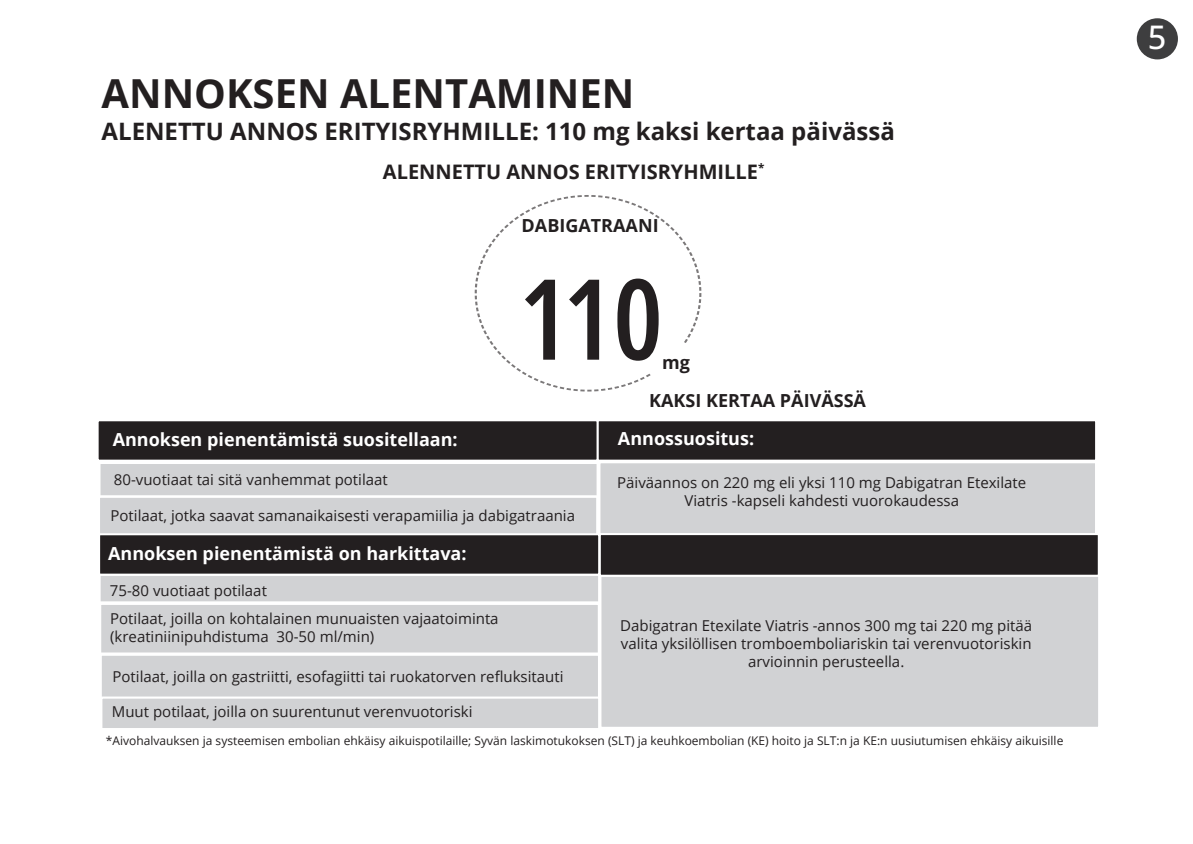
<style>
.page{position:relative;width:1193px;height:844px;background:#fff}
.page>*{position:absolute;margin:0;border:0;box-sizing:border-box;transform-origin:0 0}
.t1{font:600 112px "Open Sans Condensed";color:#231f20}
.t2{font:700 40px "Open Sans";color:#231f20}
.t3{font:500 32.4px "Open Sans";color:#fff}
.t4{font:700 24px "Open Sans";color:#231f20}
.t5{font:700 20px "Open Sans";color:#231f20}
.t6{font:700 18px "Open Sans";color:#fff}
.t7{font:700 18px/38.2px "Open Sans";color:#231f20}
.t8{font:15px/18px "Open Sans";color:#231f20;text-align:center}
.t9{font:12px "Open Sans";color:#231f20}
.s1{font-style:inherit}
</style>
<div class="page">
<svg style="left:475px;top:195px;width:226px;height:196px"></svg>
<div style="left:598px;top:461px;width:499px;height:76px;background:#d1d2d4;border:2px solid #fff"></div>
<div style="left:98px;top:462px;width:500px;height:37px;background:#d1d2d4;border:2px solid #fff"></div>
<div style="left:98px;top:495px;width:500px;height:41px;background:#d1d2d4;border:2px solid #fff"></div>
<div style="left:596px;top:419px;width:501px;height:43px;background:#231f20;border:2px solid #fff"></div>
<div style="left:99px;top:574px;width:501px;height:34px;background:#d1d2d4;border:2px solid #fff"></div>
<div style="left:599px;top:574px;width:501px;height:155px;background:#d1d2d4;border:2px solid #fff"></div>
<div style="left:99px;top:602px;width:501px;height:56px;background:#d1d2d4;border:3px solid #fff"></div>
<div style="left:100px;top:653px;width:500px;height:52px;background:#d1d2d4;border:3px solid #fff"></div>
<div style="left:100px;top:696px;width:500px;height:34px;background:#d1d2d4;border:2px solid #fff"></div>
<div style="left:97px;top:419px;width:501px;height:43px;background:#231f20;border:2px solid #fff"></div>
<div style="left:599px;top:533px;width:500px;height:44px;background:#231f20;border:2px solid #fff"></div>
<div style="left:98px;top:533px;width:502px;height:43px;background:#231f20;border:2px solid #fff"></div>
<div style="left:1136px;top:18px;width:42px;height:41px;background:#3e3e3f;border-radius:50%"></div>
<h2 class="t2" style="left:102px;top:65px;width:534px">ANNOKSEN ALENTAMINEN</h2>
<h3 class="t4" style="left:102px;top:115px;width:795px">ALENETTU ANNOS ERITYISRYHMILLE: 110 mg kaksi kertaa päivässä</h3>
<h3 class="t5" style="left:383px;top:157px;width:383px">ALENNETTU ANNOS ERITYISRYHMILLE<sup>*</sup></h3>
<p class="t7" style="left:521px;top:206px;width:138px">DABIGATRAANI</p>
<h1 class="t1" style="left:519px;top:242px;width:146px">110</h1>
<p class="t7" style="left:649px;top:343px;width:218px;text-indent:13px">mg<br>KAKSI KERTAA PÄIVÄSSÄ</p>
<p class="t6" style="left:113px;top:426px;width:346px">Annoksen pienentämistä suositellaan:</p>
<p class="t6" style="left:618px;top:426px;width:138px">Annossuositus:</p>
<p class="t8" style="left:114px;top:470px;width:275px">80-vuotiaat tai sitä vanhemmat potilaat</p>
<p class="t8" style="left:111px;top:506px;width:466px">Potilaat, jotka saavat samanaikaisesti verapamiilia ja dabigatraania</p>
<p class="t6" style="left:108px;top:541px;width:360px">Annoksen pienentämistä on harkittava:</p>
<p class="t8" style="left:110px;top:577px;width:390px;line-height:27.6px;text-align:left">75-80 vuotiaat potilaat<br>Potilaat, joilla on kohtalainen munuaisten vajaatoiminta</p>
<p class="t8" style="left:110px;top:627px;width:266px">(kreatiniinipuhdistuma 30-50 ml/min)</p>
<p class="t8" style="left:113px;top:667px;width:452px">Potilaat, joilla on gastriitti, esofagiitti tai ruokatorven refluksitauti</p>
<p class="t8" style="left:112px;top:702px;width:362px">Muut potilaat, joilla on suurentunut verenvuotoriski</p>
<p class="t8" style="left:617px;top:473px;width:410px">Päiväannos on 220 mg eli yksi 110 mg Dabigatran Etexilate<br>Viatris -kapseli kahdesti vuorokaudessa</p>
<p class="t8" style="left:620px;top:616px;width:413px">Dabigatran Etexilate Viatris -annos 300 mg tai 220 mg pitää valita yksilöllisen tromboemboliariskin tai verenvuotoriskin arvioinnin perusteella.</p>
<p class="t9" style="left:106px;top:733px;width:959px"><span class="s1">*</span>Aivohalvauksen ja systeemisen embolian ehkäisy aikuispotilaille<span class="s1">;</span> Syvän laskimotukoksen (SLT) ja keuhkoembolian (KE) hoito ja SLT:n ja KE:n uusiutumisen ehkäisy aikuisille</p>
<h3 class="t3" style="left:1148px;top:15px;width:20px">5</h3>
</div>
